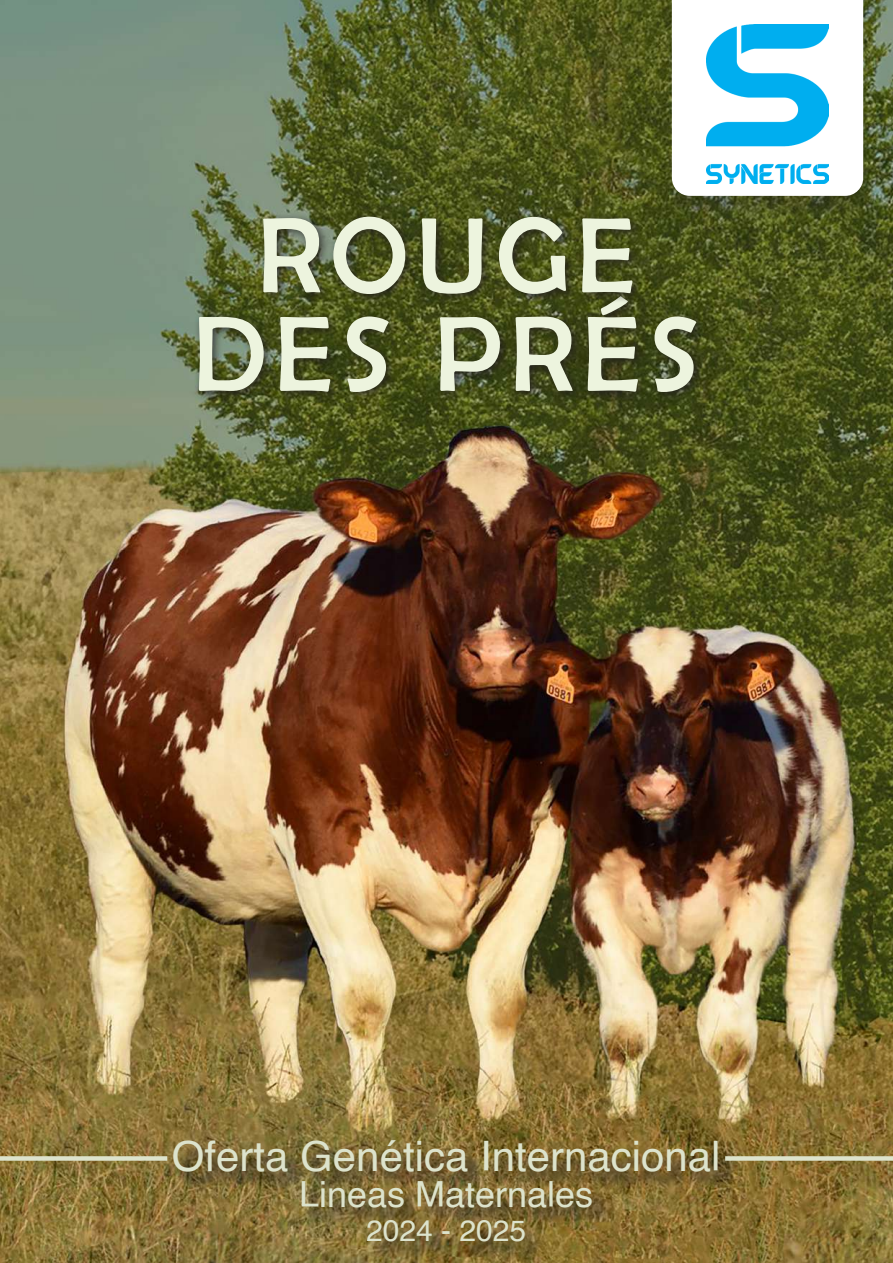
<style>
.page{position:relative;width:893px;height:1263px;background:#fff}
.page>*{position:absolute;margin:0;border:0;box-sizing:border-box;transform-origin:0 0}
.t1{font:108px "Berlin Sans FB";letter-spacing:.075em;color:#edf4de}
.t2{font:42px "Helvetica";color:#dde3cc}
.t3{font:36px "Helvetica";color:#dde3cc}
.t4{font:30px "Helvetica";color:#dde3cc}
</style>
<div class="page">
<img style="left:0;top:0;width:893px;height:1263px">
<div style="left:194px;top:291px;width:513px;height:112px;background:#231f20;opacity:.75"></div>
<div style="left:258px;top:211px;width:385px;height:94px;background:#231f20;opacity:.75"></div>
<div style="left:176px;top:1143px;width:560px;height:83px;background:#231f20;opacity:.75"></div>
<div style="left:370px;top:1222px;width:173px;height:38px;background:#231f20;opacity:.75"></div>
<div style="left:0;top:1156px;width:167px;height:5px;background:#dde3cc"></div>
<div style="left:725px;top:1156px;width:168px;height:5px;background:#dde3cc"></div>
<div style="left:664px;top:0;width:207px;height:219px;background:#231f20;opacity:.2"></div>
<svg style="left:672px;top:0;width:191px;height:196px"></svg>
<img style="left:707px;top:24px;width:121px;height:160px">
<h1 class="t1" style="left:258px;top:196px;width:379px">ROUGE</h1>
<h1 class="t1" style="left:193px;top:294px;width:507px">DES PRÉS</h1>
<p class="t2" style="left:172px;top:1124px;width:550px">Oferta Genética Internacional</p>
<p class="t3" style="left:299px;top:1167px;width:296px">Lineas Maternales</p>
<p class="t4" style="left:366px;top:1207px;width:162px">2024 - 2025</p>
</div>
